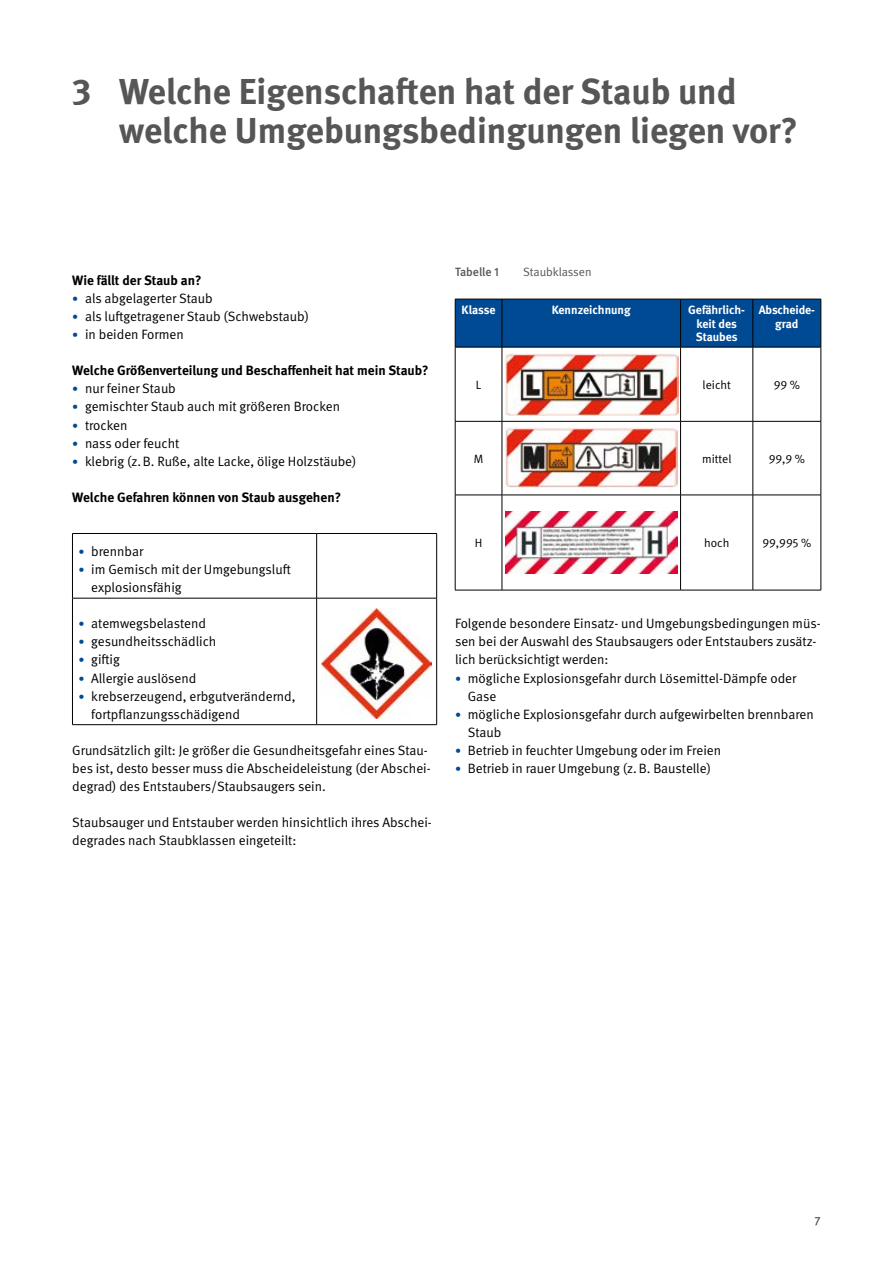
<style>
.page{position:relative;width:893px;height:1263px;background:#fff}
.page>*{position:absolute;margin:0;border:0;box-sizing:border-box;transform-origin:0 0}
.t1{font:700 36px/39px "DGUV Meta";color:#565656}
.FT{font:13.5px/18px "DGUV Meta";color:#000}
.FT-2{font:700 13.5px "DGUV Meta";color:#000}
.TK{font:700 12px/13.5px "DGUV Meta";letter-spacing:-.005em;color:#fff;text-align:center}
.TI{font:12px "DGUV Meta";color:#000}
.t2{font:12px "DGUV Meta";letter-spacing:-.01em;color:#565656}
.t3{font:500 12px "DGUV Meta";color:#565656}
.s1{font-size:12px;color:#004993}
</style>
<div class="page">
<hr style="left:72px;top:533px;width:245px;height:1px;background:#000">
<hr style="left:72px;top:534px;width:1px;height:64px;background:#000">
<hr style="left:317px;top:533px;width:120px;height:1px;background:#000">
<hr style="left:316px;top:534px;width:1px;height:64px;background:#000">
<hr style="left:436px;top:534px;width:1px;height:64px;background:#000">
<hr style="left:72px;top:598px;width:245px;height:1px;background:#000">
<hr style="left:72px;top:598px;width:1px;height:126px;background:#000">
<hr style="left:317px;top:598px;width:120px;height:1px;background:#000">
<hr style="left:316px;top:598px;width:1px;height:126px;background:#000">
<hr style="left:436px;top:598px;width:1px;height:126px;background:#000">
<hr style="left:72px;top:724px;width:245px;height:1px;background:#000">
<hr style="left:317px;top:724px;width:120px;height:1px;background:#000">
<img style="left:321px;top:608px;width:111px;height:111px">
<div style="left:456px;top:300px;width:365px;height:47px;background:#004993"></div>
<hr style="left:455px;top:299px;width:47px;height:1px;background:#000">
<hr style="left:455px;top:299px;width:1px;height:48px;background:#000">
<hr style="left:502px;top:299px;width:179px;height:1px;background:#000">
<hr style="left:502px;top:299px;width:1px;height:48px;background:#000">
<hr style="left:681px;top:299px;width:72px;height:1px;background:#000">
<hr style="left:680px;top:299px;width:1px;height:48px;background:#000">
<hr style="left:753px;top:299px;width:68px;height:1px;background:#000">
<hr style="left:753px;top:299px;width:1px;height:48px;background:#000">
<hr style="left:821px;top:299px;width:1px;height:48px;background:#000">
<hr style="left:455px;top:347px;width:47px;height:1px;background:#000">
<hr style="left:455px;top:347px;width:1px;height:74px;background:#000">
<hr style="left:502px;top:347px;width:179px;height:1px;background:#000">
<hr style="left:502px;top:347px;width:1px;height:74px;background:#000">
<hr style="left:681px;top:347px;width:72px;height:1px;background:#000">
<hr style="left:680px;top:347px;width:1px;height:74px;background:#000">
<hr style="left:753px;top:347px;width:68px;height:1px;background:#000">
<hr style="left:753px;top:347px;width:1px;height:74px;background:#000">
<hr style="left:821px;top:347px;width:1px;height:74px;background:#000">
<hr style="left:455px;top:421px;width:47px;height:1px;background:#000">
<hr style="left:455px;top:421px;width:1px;height:74px;background:#000">
<hr style="left:502px;top:421px;width:179px;height:1px;background:#000">
<hr style="left:502px;top:421px;width:1px;height:74px;background:#000">
<hr style="left:681px;top:421px;width:72px;height:1px;background:#000">
<hr style="left:680px;top:421px;width:1px;height:74px;background:#000">
<hr style="left:753px;top:421px;width:68px;height:1px;background:#000">
<hr style="left:753px;top:421px;width:1px;height:74px;background:#000">
<hr style="left:821px;top:421px;width:1px;height:74px;background:#000">
<hr style="left:455px;top:495px;width:47px;height:1px;background:#000">
<hr style="left:455px;top:495px;width:1px;height:95px;background:#000">
<hr style="left:502px;top:495px;width:179px;height:1px;background:#000">
<hr style="left:502px;top:495px;width:1px;height:95px;background:#000">
<hr style="left:681px;top:495px;width:72px;height:1px;background:#000">
<hr style="left:680px;top:495px;width:1px;height:95px;background:#000">
<hr style="left:753px;top:495px;width:68px;height:1px;background:#000">
<hr style="left:753px;top:495px;width:1px;height:95px;background:#000">
<hr style="left:821px;top:495px;width:1px;height:95px;background:#000">
<hr style="left:455px;top:590px;width:47px;height:1px;background:#000">
<hr style="left:502px;top:590px;width:179px;height:1px;background:#000">
<hr style="left:681px;top:590px;width:72px;height:1px;background:#000">
<hr style="left:753px;top:590px;width:68px;height:1px;background:#000">
<img style="left:504px;top:353px;width:174px;height:62px">
<img style="left:505px;top:427px;width:172px;height:60px">
<img style="left:505px;top:512px;width:172px;height:61px">
<h1 class="t1" style="left:119px;top:73px;width:680px;text-indent:-47px">3 Welche Eigenschaften hat der Staub und welche Umgebungsbedingungen liegen vor?</h1>
<p class="FT-2" style="left:72px;top:272px;width:131px">Wie fällt der Staub an?</p>
<p class="FT" style="left:72px;top:290px;width:142px"><span class="s1">•</span> als abgelagerter Staub</p>
<p class="FT" style="left:72px;top:308px;width:238px"><span class="s1">•</span> als luftgetragener Staub (Schwebstaub)</p>
<p class="FT" style="left:72px;top:326px;width:113px"><span class="s1">•</span> in beiden Formen</p>
<p class="FT-2" style="left:72px;top:363px;width:358px">Welche Größenverteilung und Beschaffenheit hat mein Staub?</p>
<p class="FT" style="left:72px;top:380px;width:105px"><span class="s1">•</span> nur feiner Staub</p>
<p class="FT" style="left:72px;top:398px;width:269px"><span class="s1">•</span> gemischter Staub auch mit größeren Brocken</p>
<p class="FT" style="left:72px;top:416px;width:57px"><span class="s1">•</span> trocken</p>
<p class="FT" style="left:72px;top:434px;width:109px"><span class="s1">•</span> nass oder feucht</p>
<p class="FT" style="left:72px;top:452px;width:286px"><span class="s1">•</span> klebrig (z.B. Ruße, alte Lacke, ölige Holzstäube)</p>
<p class="FT-2" style="left:72px;top:489px;width:270px">Welche Gefahren können von Staub ausgehen?</p>
<p class="FT" style="left:78px;top:543px;width:66px"><span class="s1">•</span> brennbar</p>
<p class="FT" style="left:91px;top:561px;width:201px;text-indent:-13px"><span class="s1">•</span> im Gemisch mit der Umgebungsluft explosionsfähig</p>
<p class="FT" style="left:78px;top:615px;width:129px"><span class="s1">•</span> atemwegsbelastend</p>
<p class="FT" style="left:78px;top:633px;width:139px"><span class="s1">•</span> gesundheitsschädlich</p>
<p class="FT" style="left:78px;top:651px;width:43px"><span class="s1">•</span> giftig</p>
<p class="FT" style="left:78px;top:669px;width:120px"><span class="s1">•</span> Allergie auslösend</p>
<p class="FT" style="left:91px;top:687px;width:206px;text-indent:-13px"><span class="s1">•</span> krebserzeugend, erbgutverändernd, fortpflanzungsschädigend</p>
<p class="FT" style="left:72px;top:741px;width:360px">Grundsätzlich gilt: Je größer die Gesundheitsgefahr eines Stau&shy;bes ist, desto besser muss die Abscheideleistung (der Abschei&shy;degrad) des Entstaubers/Staubsaugers sein.</p>
<p class="FT" style="left:72px;top:814px;width:361px">Staubsauger und Entstauber werden hinsichtlich ihres Abschei&shy;degrades nach Staubklassen eingeteilt:</p>
<p class="t3" style="left:455px;top:265px;width:45px">Tabelle 1</p>
<p class="t2" style="left:523px;top:265px;width:70px">Staubklassen</p>
<p class="TK" style="left:462px;top:304px;width:35px">Klasse</p>
<p class="TK" style="left:552px;top:304px;width:80px">Kennzeichnung</p>
<p class="TK" style="left:688px;top:304px;width:58px">Gefährlich&shy;keit des<br>Staubes</p>
<p class="TK" style="left:759px;top:304px;width:57px">Abscheide&shy;grad</p>
<p class="TI" style="left:476px;top:378px;width:7px">L</p>
<p class="TI" style="left:703px;top:378px;width:30px">leicht</p>
<p class="TI" style="left:774px;top:378px;width:28px">99 %</p>
<p class="TI" style="left:474px;top:452px;width:11px">M</p>
<p class="TI" style="left:702px;top:452px;width:31px">mittel</p>
<p class="TI" style="left:769px;top:452px;width:38px">99,9 %</p>
<p class="TI" style="left:475px;top:536px;width:9px">H</p>
<p class="TI" style="left:704px;top:536px;width:27px">hoch</p>
<p class="TI" style="left:762px;top:536px;width:50px">99,995 %</p>
<p class="FT" style="left:455px;top:615px;width:367px">Folgende besondere Einsatz- und Umgebungsbedingungen müs&shy;sen bei der Auswahl des Staubsaugers oder Entstaubers zusätz&shy;lich berücksichtigt werden:</p>
<p class="FT" style="left:468px;top:669px;width:330px;text-indent:-13px"><span class="s1">•</span> mögliche Explosionsgefahr durch Lösemittel-Dämpfe oder<br>Gase</p>
<p class="FT" style="left:468px;top:705px;width:348px;text-indent:-13px"><span class="s1">•</span> mögliche Explosionsgefahr durch aufgewirbelten brennbaren<br>Staub</p>
<p class="FT" style="left:455px;top:741px;width:268px"><span class="s1">•</span> Betrieb in feuchter Umgebung oder im Freien</p>
<p class="FT" style="left:455px;top:759px;width:257px"><span class="s1">•</span> Betrieb in rauer Umgebung (z.B. Baustelle)</p>
<p class="t3" style="left:815px;top:1213px;width:8px">7</p>
</div>
